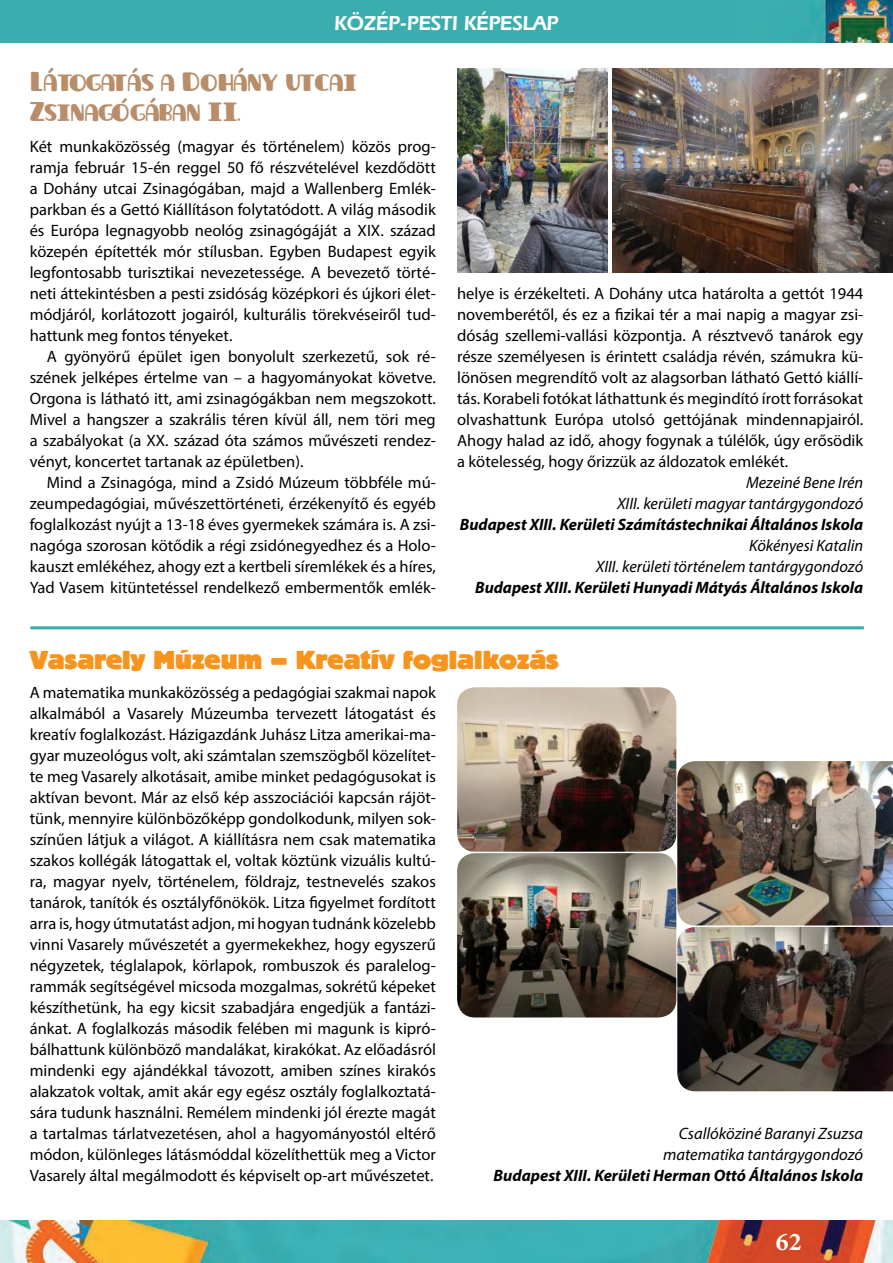
<style>
.page{position:relative;width:893px;height:1263px;background:#fff}
.page>*{position:absolute;margin:0;border:0;box-sizing:border-box;transform-origin:0 0}
.t1{font:27px/30px "Launica";color:#b88d6a}
.t2{font:27px "Block T Hea H Heavy";color:#f7941e}
.t3{font:700 25.5px "Minion Pro";color:#fff}
.t4{font:600 21px "Eras IT Cby BT";color:#fff}
.t5{font:16.5px/21px "Myriad Pro";color:#000;text-align:justify}
.t6{font:italic 16.5px/21px "Myriad Pro";color:#000;text-align:right}
.t7{font:italic 700 16.5px "Myriad Pro";color:#000}
</style>
<div class="page">
<img style="left:0;top:0;width:893px;height:43px">
<img style="left:0;top:1220px;width:893px;height:43px">
<img style="left:613px;top:68px;width:280px;height:204px">
<img style="left:457px;top:68px;width:151px;height:204px">
<img style="left:457px;top:687px;width:219px;height:165px;border-radius:18px">
<img style="left:457px;top:853px;width:219px;height:165px;border-radius:18px">
<img style="left:677px;top:761px;width:216px;height:164px">
<img style="left:677px;top:927px;width:216px;height:164px">
<hr style="left:30px;top:626px;width:834px;height:3px;background:#36adad">
<p class="t4" style="left:334px;top:15px;width:226px">KÖZÉP-PESTI KÉPESLAP</p>
<h1 class="t1" style="left:30px;top:67px;width:328px">Látogatás a Dohány utcai<br>Zsinagógában II.</h1>
<p class="t5" style="left:30px;top:138px;width:408px">Két munkaközösség (magyar és történelem) közös prog&shy;ramja február 15-én reggel 50 fő részvételével kezdődött a Dohány utcai Zsinagógában, majd a Wallenberg Emlék&shy;parkban és a Gettó Kiállításon folytatódott. A világ második és Európa legnagyobb neológ zsinagógáját a XIX. század közepén építették mór stílusban. Egyben Budapest egyik legfontosabb turisztikai nevezetessége. A bevezető törté&shy;neti áttekintésben a pesti zsidóság középkori és újkori élet&shy;módjáról, korlátozott jogairól, kulturális törekvéseiről tud&shy;hattunk meg fontos tényeket.</p>
<p class="t5" style="left:30px;top:348px;width:408px;text-indent:17px">A gyönyörű épület igen bonyolult szerkezetű, sok ré&shy;szének jelképes értelme van – a hagyományokat követve.<br>Orgona is látható itt, ami zsinagógákban nem megszokott.<br>Mivel a hangszer a szakrális téren kívül áll, nem töri meg a szabályokat (a XX. század óta számos művészeti rendez&shy;vényt, koncertet tartanak az épületben).</p>
<p class="t5" style="left:30px;top:474px;width:408px;text-indent:17px">Mind a Zsinagóga, mind a Zsidó Múzeum többféle mú&shy;zeumpedagógiai, művészettörténeti, érzékenyítő és egyéb foglalkozást nyújt a 13-18 éves gyermekek számára is. A zsi&shy;nagóga szorosan kötődik a régi zsidónegyedhez és a Holo&shy;kauszt emlékéhez, ahogy ezt a kertbeli síremlékek és a híres, Yad Vasem kitüntetéssel rendelkező embermentők emlék-</p>
<p class="t5" style="left:457px;top:285px;width:408px">helye is érzékelteti. A Dohány utca határolta a gettót 1944 novemberétől, és ez a fizikai tér a mai napig a magyar zsi&shy;dóság szellemi-vallási központja. A résztvevő tanárok egy része személyesen is érintett családja révén, számukra kü&shy;lönösen megrendítő volt az alagsorban látható Gettó kiállí&shy;tás. Korabeli fotókat láthattunk és megindító írott forrásokat olvashattunk Európa utolsó gettójának mindennapjairól.<br>Ahogy halad az idő, ahogy fogynak a túlélők, úgy erősödik a kötelesség, hogy őrizzük az áldozatok emlékét.</p>
<p class="t6" style="left:617px;top:474px;width:248px">Mezeiné Bene Irén<br>XIII. kerületi magyar tantárgygondozó</p>
<p class="t7" style="left:460px;top:518px;width:405px">Budapest XIII. Kerületi Számítástechnikai Általános Iskola</p>
<p class="t6" style="left:596px;top:537px;width:269px">Kökényesi Katalin<br>XIII. kerületi történelem tantárgygondozó</p>
<p class="t7" style="left:475px;top:581px;width:390px">Budapest XIII. Kerületi Hunyadi Mátyás Általános Iskola</p>
<h1 class="t2" style="left:30px;top:644px;width:531px">Vasarely Múzeum – Kreatív foglalkozás</h1>
<p class="t5" style="left:30px;top:684px;width:408px">A matematika munkaközösség a pedagógiai szakmai napok alkalmából a Vasarely Múzeumba tervezett látogatást és kreatív foglalkozást. Házigazdánk Juhász Litza amerikai-ma&shy;gyar muzeológus volt, aki számtalan szemszögből közelítet&shy;te meg Vasarely alkotásait, amibe minket pedagógusokat is aktívan bevont. Már az első kép asszociációi kapcsán rájöt&shy;tünk, mennyire különbözőképp gondolkodunk, milyen sok&shy;színűen látjuk a világot. A kiállításra nem csak matematika szakos kollégák látogattak el, voltak köztünk vizuális kultú&shy;ra, magyar nyelv, történelem, földrajz, testnevelés szakos tanárok, tanítók és osztályfőnökök. Litza figyelmet fordított arra is, hogy útmutatást adjon, mi hogyan tudnánk közelebb vinni Vasarely művészetét a gyermekekhez, hogy egyszerű négyzetek, téglalapok, körlapok, rombuszok és paralelog&shy;rammák segítségével micsoda mozgalmas, sokrétű képeket készíthetünk, ha egy kicsit szabadjára engedjük a fantázi&shy;ánkat. A foglalkozás második felében mi magunk is kipró&shy;bálhattunk különböző mandalákat, kirakókat. Az előadásról mindenki egy ajándékkal távozott, amiben színes kirakós alakzatok voltak, amit akár egy egész osztály foglalkoztatá&shy;sára tudunk használni. Remélem mindenki jól érezte magát a tartalmas tárlatvezetésen, ahol a hagyományostól eltérő módon, különleges látásmóddal közelíthettük meg a Victor Vasarely által megálmodott és képviselt op-art művészetet.</p>
<p class="t6" style="left:663px;top:1125px;width:202px">Csallóköziné Baranyi Zsuzsa matematika tantárgygondozó</p>
<p class="t7" style="left:494px;top:1169px;width:371px">Budapest XIII. Kerületi Herman Ottó Általános Iskola</p>
<h2 class="t3" style="left:776px;top:1231px;width:27px">62</h2>
</div>
